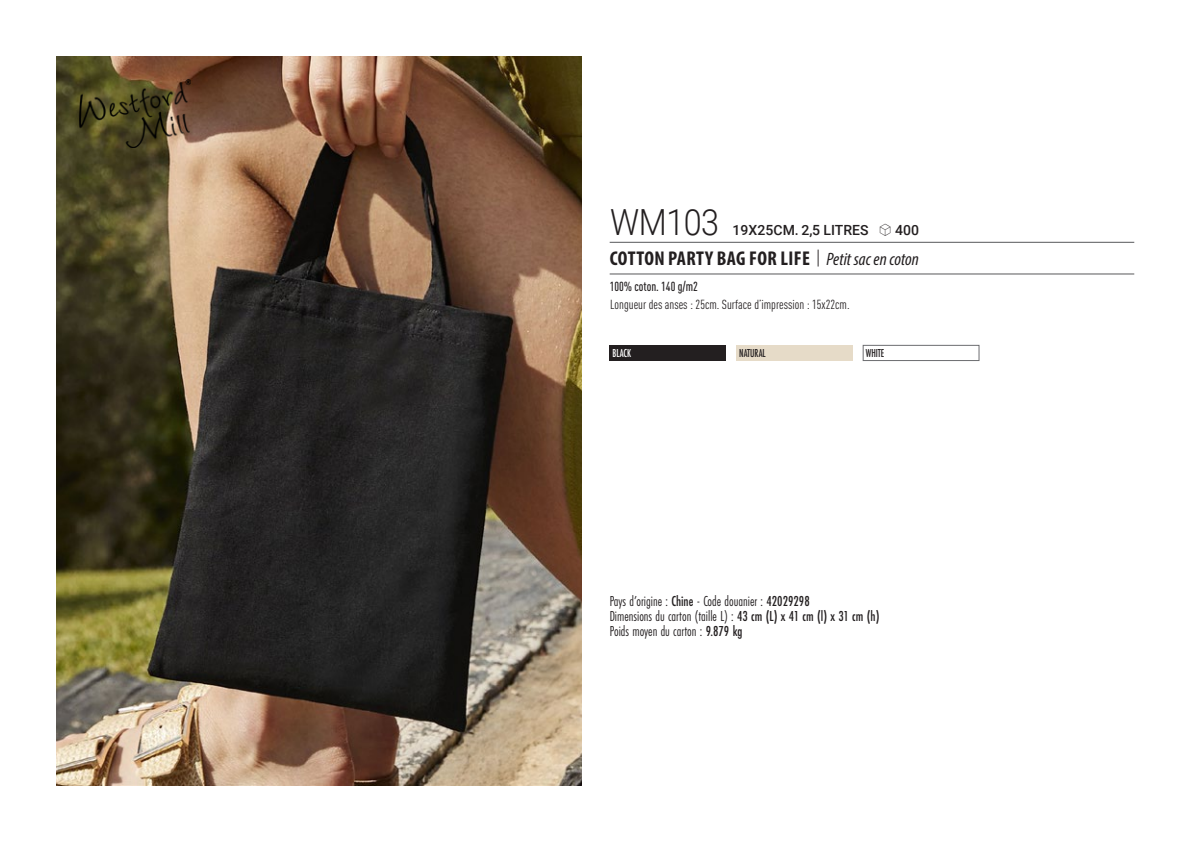
<style>
.page{position:relative;width:1191px;height:842px;background:#fff}
.page>*{position:absolute;margin:0;border:0;box-sizing:border-box;transform-origin:0 0}
.t1{font:300 36px "Roboto";letter-spacing:-.015em;color:#231f20;scale:.9 1}
.t2{font:700 condensed 20px "Myriad Pro";letter-spacing:.02em;color:#231f20}
.t3{font:15px "Futura PT Cond";color:#231f20;scale:.95 1}
.t4{font:500 14px "Roboto";letter-spacing:.005em;color:#231f20}
.t5{font:condensed 13px "DIN Pro";color:#231f20}
.grammage_2020{font:500 condensed 13px "DIN Pro";color:#231f20;scale:.95 1}
.Coloris_nuancier{font:500 12px "Futura PT Cond";letter-spacing:-.01em;color:#231f20;scale:.9 1}
.Coloris_nuancier_bla{font:500 12px "Futura PT Cond";letter-spacing:-.01em;color:#fff;scale:.9 1}
.s1{font-family:"Linotype Shapeshifter";font-weight:400;font-size:16px}
.s2{font-family:"Roboto Condensed";font-weight:300;font-stretch:normal}
.s3{font-family:"Myriad Variable Concept";font-weight:400;font-style:italic;font-stretch:normal;font-size:18px}
.s4{font-weight:500}
</style>
<div class="page">
<img style="left:57px;top:57px;width:524px;height:728px">
<img style="left:79px;top:79px;width:111px;height:68px">
<div style="left:609px;top:345px;width:117px;height:16px;background:#231f20"></div>
<div style="left:736px;top:345px;width:116px;height:16px;background:#e6dbc8"></div>
<div style="left:863px;top:345px;width:116px;height:16px;background:#fff;border:1px solid #6c6d70"></div>
<hr style="left:609px;top:242px;width:525px;height:1px;background:#57585a">
<hr style="left:609px;top:274px;width:525px;height:1px;background:#57585a">
<p class="t1" style="left:610px;top:197px;width:123px">WM103</p>
<p class="t4" style="left:732px;top:220px;width:188px">19X25CM. 2,5 LITRES <span class="s1">S</span> 400</p>
<p class="t2" style="left:610px;top:246px;width:310px">COTTON PARTY BAG FOR LIFE <span class="s2">|</span> <span class="s3">Petit sac en coton</span></p>
<p class="grammage_2020" style="left:609px;top:277px;width:94px">100% coton. 140 g/m2</p>
<p class="t5" style="left:610px;top:295px;width:241px">Longueur des anses : 25cm. Surface d’impression : 15x22cm.</p>
<p class="Coloris_nuancier_bla" style="left:612px;top:346px;width:22px">BLACK</p>
<p class="Coloris_nuancier" style="left:739px;top:346px;width:31px">NATURAL</p>
<p class="Coloris_nuancier" style="left:866px;top:346px;width:22px">WHITE</p>
<p class="t3" style="left:609px;top:592px;width:212px">Pays d’origine : <span class="s4">Chine</span> - Code douanier : <span class="s4">42029298</span></p>
<p class="t3" style="left:609px;top:607px;width:285px">Dimensions du carton (taille L) : <span class="s4">43 cm (L) x 41 cm (l) x 31 cm (h)</span></p>
<p class="t3" style="left:609px;top:622px;width:141px">Poids moyen du carton : <span class="s4">9.879 kg</span></p>
</div>
